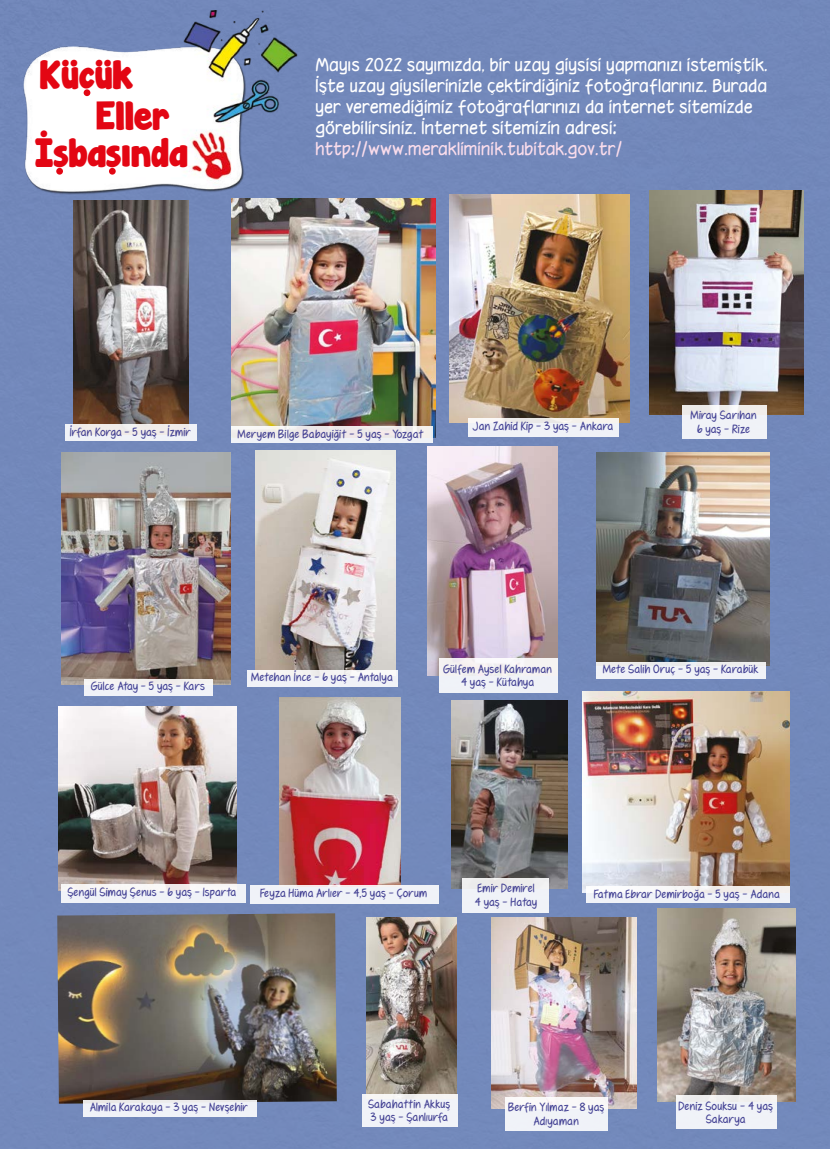
<style>
.page{position:relative;width:830px;height:1149px;background:#fff}
.page>*{position:absolute;margin:0;border:0;box-sizing:border-box;transform-origin:0 0}
.t1{font:36px/77.8px "Janda Manatee Solid";color:#e30613}
.t2{font:16.5px/21px "Hooteroll";color:#fff}
.t3{font:16.5px "Hooteroll";color:#fadceb}
.t4{font:11.25px/13.5px "Fennario";letter-spacing:-.02em;color:#444294;text-align:center}
</style>
<div class="page">
<div style="left:0;top:0;width:829px;height:1148px;background:#7288bb"></div>
<img style="left:23px;top:11px;width:275px;height:203px">
<div style="left:84px;top:89px;width:6px;height:7px;background:#e30613;border-radius:50%"></div>
<div style="left:56px;top:168px;width:7px;height:6px;background:#e30613;border-radius:50%"></div>
<div style="left:109px;top:168px;width:7px;height:6px;background:#e30613;border-radius:50%"></div>
<img style="left:279px;top:697px;width:121px;height:187px">
<img style="left:582px;top:691px;width:206px;height:201px">
<img style="left:58px;top:706px;width:179px;height:184px">
<img style="left:657px;top:908px;width:138px;height:193px">
<img style="left:255px;top:450px;width:140px;height:220px">
<div style="left:250px;top:884px;width:188px;height:19px;background:#f0f2f8"></div>
<img style="left:57px;top:913px;width:279px;height:190px">
<img style="left:427px;top:446px;width:130px;height:229px">
<div style="left:675px;top:1095px;width:101px;height:33px;background:#f0f2f8"></div>
<img style="left:491px;top:917px;width:145px;height:190px">
<img style="left:74px;top:201px;width:115px;height:223px">
<img style="left:451px;top:700px;width:116px;height:188px">
<img style="left:231px;top:198px;width:204px;height:239px">
<div style="left:65px;top:424px;width:131px;height:17px;background:linear-gradient(to right,#f0eeee,#f1efee)"></div>
<div style="left:462px;top:878px;width:87px;height:34px;background:linear-gradient(to right,#eef0f3,#f0f1f5)"></div>
<div style="left:586px;top:886px;width:203px;height:16px;background:linear-gradient(to right,#f5f7fb,#f0eff0)"></div>
<img style="left:61px;top:452px;width:169px;height:232px">
<img style="left:366px;top:917px;width:91px;height:176px">
<div style="left:61px;top:884px;width:184px;height:18px;background:#f0f2f8"></div>
<div style="left:362px;top:1093px;width:95px;height:33px;background:#f0f2f8"></div>
<svg style="left:83px;top:1099px;width:174px;height:16px;background:#e3e4e8"></svg>
<img style="left:596px;top:452px;width:173px;height:213px">
<img style="left:449px;top:194px;width:179px;height:228px">
<div style="left:468px;top:418px;width:150px;height:19px;background:linear-gradient(to right,#f0f2f6,#f1f1f4)"></div>
<div style="left:596px;top:662px;width:169px;height:16px;background:linear-gradient(to right,#eff1f5,#f0f2f6)"></div>
<img style="left:649px;top:190px;width:153px;height:225px">
<div style="left:681px;top:405px;width:84px;height:33px;background:linear-gradient(to right,#eff0f4,#f1f2f5)"></div>
<div style="left:231px;top:426px;width:201px;height:16px;background:linear-gradient(to right,#f1efef,#f0ecee)"></div>
<div style="left:505px;top:1096px;width:102px;height:34px;background:#f0f3f8"></div>
<div style="left:438px;top:658px;width:119px;height:34px;background:#f0f2f7"></div>
<div style="left:247px;top:670px;width:151px;height:16px;background:#f0f2f7"></div>
<div style="left:84px;top:679px;width:129px;height:16px;background:#f0f2f7"></div>
<h1 class="t1" style="left:35px;top:38px;width:154px">Kücük<br>İsbasında</h1>
<h1 class="t1" style="left:96px;top:78px;width:75px">Eller</h1>
<p class="t2" style="left:316px;top:54px;width:453px">Mayıs 2022 sayımızda, bir uzay giysisi yapmanızı istemiştik.<br>İşte uzay giysilerinizle çektirdiğiniz fotoğraflarınız. Burada yer veremediğimiz fotoğraflarınızı da internet sitemizde görebilirsiniz. İnternet sitemizin adresi:</p>
<h2 class="t3" style="left:316px;top:139px;width:308px">http://www.merakliminik.tubitak.gov.tr/</h2>
<p class="t4" style="left:70px;top:425px;width:123px">İrfan Korga - 5 yaş - İzmir</p>
<p class="t4" style="left:238px;top:427px;width:188px">Meryem Bilge Babayiğit - 5 yaş - Yozgat</p>
<p class="t4" style="left:472px;top:419px;width:142px">Jan Zahid Kip - 3 yaş - Ankara</p>
<p class="t4" style="left:690px;top:408px;width:68px">Miray Sarıhan<br>6 yaş - Rize</p>
<p class="t4" style="left:91px;top:679px;width:116px">Gülce Atay - 5 yaş - Kars</p>
<p class="t4" style="left:251px;top:670px;width:143px">Metehan İnce - 6 yaş - Antalya</p>
<p class="t4" style="left:443px;top:662px;width:111px">Gülfem Aysel Kahraman<br>4 yaş - Kütahya</p>
<p class="t4" style="left:602px;top:662px;width:157px">Mete Salih Oruç - 5 yaş - Karabük</p>
<p class="t4" style="left:475px;top:881px;width:64px;text-align:left">Emir Demirel<br>4 yaş - Hatay</p>
<p class="t4" style="left:68px;top:884px;width:170px">Şengül Simay Şenus - 6 yaş - Isparta</p>
<p class="t4" style="left:594px;top:886px;width:187px">Fatma Ebrar Demirboğa - 5 yaş - Adana</p>
<p class="t4" style="left:260px;top:885px;width:169px">Feyza Hüma Arlıer - 4,5 yaş - Çorum</p>
<p class="t4" style="left:90px;top:1099px;width:160px">Almila Karakaya - 3 yaş - Nevşehir</p>
<p class="t4" style="left:368px;top:1096px;width:84px;text-align:left">Sabahattin Akkuş<br>3 yaş - Şanlıurfa</p>
<p class="t4" style="left:508px;top:1100px;width:98px">Berfin Yılmaz - 8 yaş<br>Adıyaman</p>
<p class="t4" style="left:678px;top:1098px;width:96px">Deniz Souksu - 4 yaş<br>Sakarya</p>
</div>
